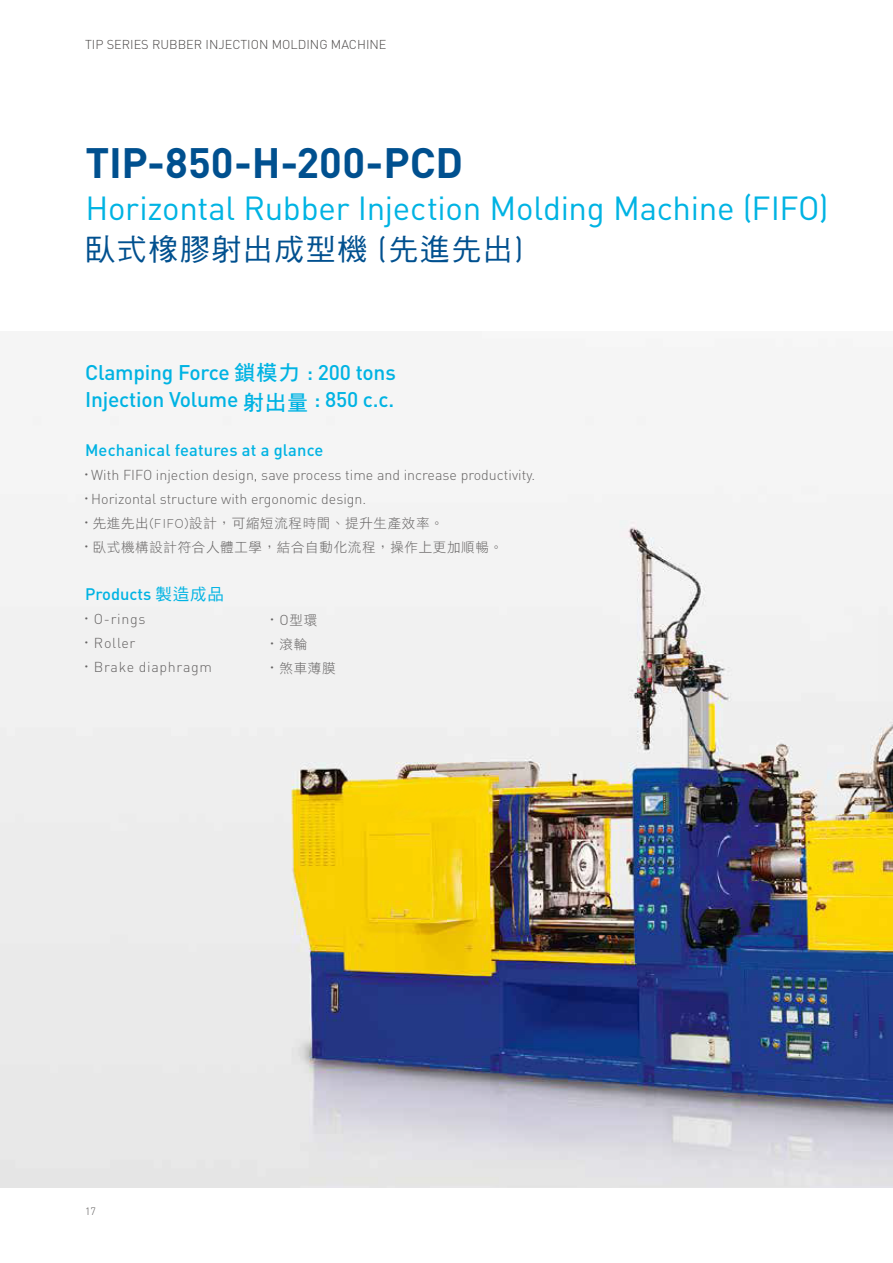
<style>
.page{position:relative;width:893px;height:1263px;background:#fff}
.page>*{position:absolute;margin:0;border:0;box-sizing:border-box;transform-origin:0 0}
.t1{font:700 42px "DIN Pro";color:#00508f}
.t2{font:33px "DIN Pro";letter-spacing:-.01em;color:#00b3e3}
.t3{font:30px "DF Hei Std W5";letter-spacing:.05em;color:#00508f}
.t4{font:500 21px/27px "DIN Pro";letter-spacing:-.01em;color:#00b3e3}
.t5{font:500 16.5px "DIN Pro";letter-spacing:.01em;color:#00b3e3}
.t6{font:300 14.25px "DIN Pro";color:#666464}
.t7{font:300 14.25px "DIN Pro";letter-spacing:.05em;color:#666464}
.t8{font:13.5px "DF Hei Std W3";letter-spacing:.05em;color:#666464}
.t9{font:300 12.75px "DIN Pro";color:#4c4948}
.t10{font:300 10.5px "DIN Pro";color:#595757}
.s1{font-family:"DIN Pro"}
.s2{font-family:"DF Hei Std W7";font-weight:400}
.s3{font-family:"DF Hei Std W5";font-weight:400}
.s4{font-family:"DIN Pro";font-weight:300;font-size:14.25px}
</style>
<div class="page">
<img style="left:0;top:416px;width:893px;height:772px">
<p class="t9" style="left:85px;top:35px;width:303px">TIP SERIES RUBBER INJECTION MOLDING MACHINE</p>
<h1 class="t1" style="left:85px;top:134px;width:379px">TIP-850-H-200-PCD</h1>
<h2 class="t2" style="left:85px;top:185px;width:745px">Horizontal Rubber Injection Molding Machine (FIFO)</h2>
<h3 class="t3" style="left:85px;top:233px;width:439px">臥式橡膠射出成型機 <span class="s1">(</span>先進先出<span class="s1">)</span></h3>
<h3 class="t4" style="left:85px;top:358px;width:312px">Clamping Force <span class="s2">鎖模力</span> : 200 tons<br>Injection Volume <span class="s2">射出量</span> : 850 c.c.</h3>
<p class="t5" style="left:85px;top:439px;width:240px">Mechanical features at a glance</p>
<p class="t6" style="left:85px;top:465px;width:452px"><sup>•</sup> With FIFO injection design, save process time and increase productivity.</p>
<p class="t6" style="left:85px;top:489px;width:283px"><sup>•</sup> Horizontal structure with ergonomic design.</p>
<p class="t8" style="left:85px;top:516px;width:360px"><sup>•</sup> 先進先出(FIFO)設計，可縮短流程時間、提升生產效率。</p>
<p class="t8" style="left:85px;top:540px;width:420px"><sup>•</sup> 臥式機構設計符合人體工學，結合自動化流程，操作上更加順暢。</p>
<p class="t5" style="left:85px;top:583px;width:140px">Products <span class="s3">製造成品</span></p>
<p class="t6" style="left:85px;top:609px;width:62px"><sup>•</sup> O-rings</p>
<p class="t6" style="left:85px;top:633px;width:52px"><sup>•</sup> Roller</p>
<p class="t7" style="left:85px;top:657px;width:129px"><sup>•</sup> Brake diaphragm</p>
<p class="t8" style="left:271px;top:613px;width:48px"><sup>•</sup> <span class="s4">O</span>型環</p>
<p class="t8" style="left:271px;top:637px;width:38px"><sup>•</sup> 滾輪</p>
<p class="t8" style="left:271px;top:661px;width:66px"><sup>•</sup> 煞車薄膜</p>
<p class="t10" style="left:85px;top:1204px;width:12px">17</p>
</div>
